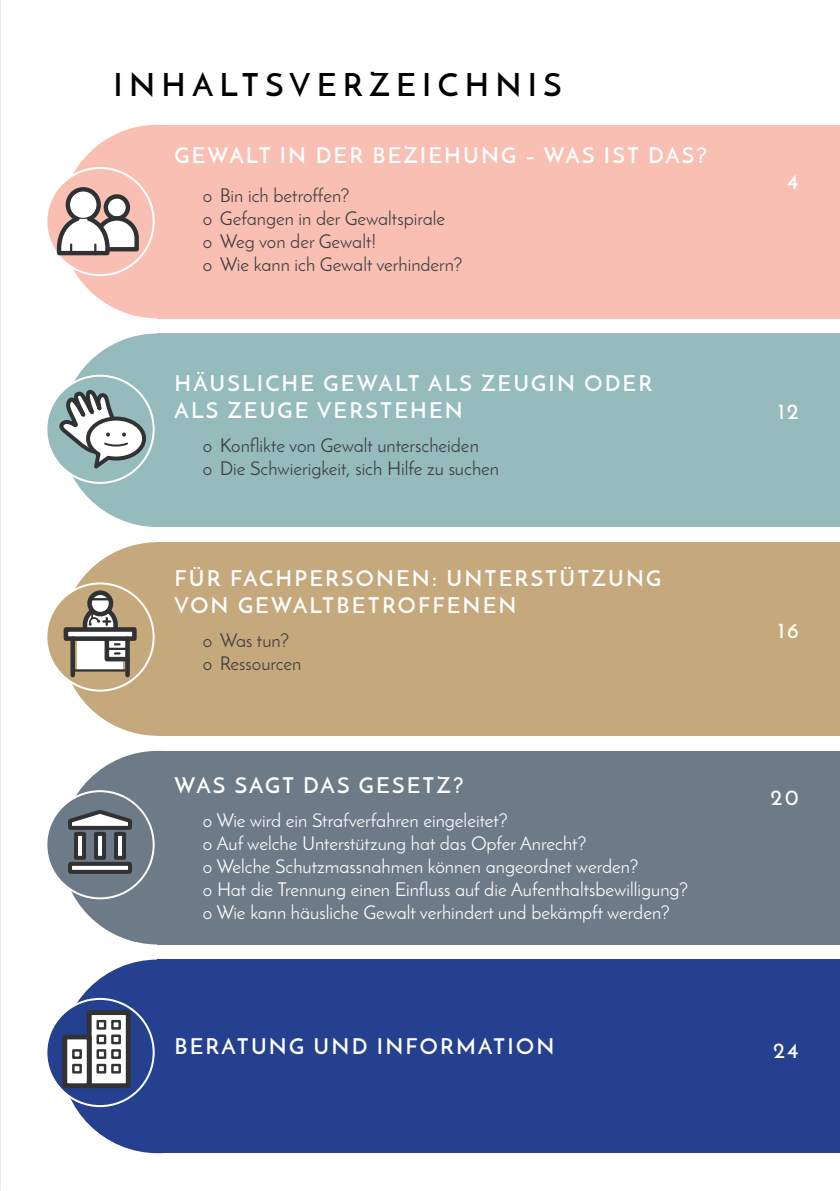
<style>
.page{position:relative;width:840px;height:1191px;background:#fff}
.page>*{position:absolute;margin:0;border:0;box-sizing:border-box;transform-origin:0 0}
.Heading_1{font:600 32px "Josefin Sans";letter-spacing:.2em;color:#000}
.heading_3{font:600 22px/26.4px "Josefin Sans";letter-spacing:.1em;color:#fff}
.texte_base_retrait_t{font:19px "Josefin Sans";color:#fff}
.texte_base_retrait_t-2{font:19px "Josefin Sans";color:#3c3e42}
</style>
<div class="page">
<div style="left:157px;top:125px;width:682px;height:193px;background:#fabfb3"></div>
<div style="left:60px;top:125px;width:194px;height:193px;background:#fabfb3;border-radius:50%"></div>
<div style="left:158px;top:333px;width:681px;height:194px;background:#95bbbd"></div>
<div style="left:61px;top:333px;width:193px;height:194px;background:#95bbbd;border-radius:50%"></div>
<div style="left:158px;top:542px;width:681px;height:194px;background:#c6a87d"></div>
<div style="left:61px;top:542px;width:193px;height:194px;background:#c6a87d;border-radius:50%"></div>
<div style="left:158px;top:751px;width:681px;height:193px;background:#6d7a87"></div>
<div style="left:61px;top:751px;width:193px;height:193px;background:#6d7a87;border-radius:50%"></div>
<div style="left:158px;top:959px;width:681px;height:194px;background:#25408f"></div>
<div style="left:61px;top:959px;width:193px;height:194px;background:#25408f;border-radius:50%"></div>
<div style="left:46px;top:168px;width:108px;height:107px;background:#fabfb3;border-radius:50%"></div>
<div style="left:45px;top:167px;width:110px;height:109px;border:2px solid #fff;border-radius:50%"></div>
<div style="left:106px;top:196px;width:22px;height:22px;background:#fff;border-radius:50%"></div>
<div style="left:104px;top:194px;width:26px;height:27px;border:4px solid #303134;border-radius:50%"></div>
<div style="left:68px;top:189px;width:31px;height:31px;background:#fff;border-radius:50%"></div>
<div style="left:66px;top:187px;width:35px;height:35px;border:4px solid #303134;border-radius:50%"></div>
<svg style="left:57px;top:213px;width:82px;height:42px"></svg>
<div style="left:46px;top:791px;width:108px;height:107px;background:#6d7a87;border-radius:50%"></div>
<div style="left:45px;top:790px;width:110px;height:109px;border:2px solid #fff;border-radius:50%"></div>
<div style="left:70px;top:864px;width:60px;height:8px;background:#fff"></div>
<div style="left:68px;top:862px;width:64px;height:12px;border:4px solid #303234"></div>
<div style="left:70px;top:820px;width:60px;height:8px;background:#fff"></div>
<div style="left:68px;top:818px;width:64px;height:12px;border:4px solid #303234"></div>
<div style="left:76px;top:834px;width:8px;height:24px;background:#fff"></div>
<div style="left:74px;top:832px;width:12px;height:28px;border:4px solid #303234"></div>
<div style="left:96px;top:834px;width:8px;height:24px;background:#fff"></div>
<div style="left:94px;top:832px;width:12px;height:28px;border:4px solid #303234"></div>
<div style="left:116px;top:834px;width:8px;height:24px;background:#fff"></div>
<div style="left:114px;top:832px;width:12px;height:28px;border:4px solid #303234"></div>
<div style="left:46px;top:376px;width:108px;height:107px;background:#95bbbd;border-radius:50%"></div>
<div style="left:45px;top:375px;width:110px;height:109px;border:2px solid #fff;border-radius:50%"></div>
<svg style="left:60px;top:390px;width:86px;height:78px"></svg>
<div style="left:46px;top:583px;width:108px;height:107px;background:#c6a87d;border-radius:50%"></div>
<div style="left:45px;top:582px;width:110px;height:109px;border:2px solid #fff;border-radius:50%"></div>
<div style="left:77px;top:641px;width:46px;height:28px;background:#fff"></div>
<div style="left:66px;top:629px;width:68px;height:9px;background:#fff"></div>
<div style="left:64px;top:627px;width:73px;height:14px;border:5px solid #303234"></div>
<div style="left:70px;top:638px;width:5px;height:37px;background:#303234"></div>
<div style="left:125px;top:638px;width:5px;height:37px;background:#303234"></div>
<hr style="left:74px;top:669px;width:51px;height:2px;background:#303234">
<svg style="left:80px;top:590px;width:52px;height:73px"></svg>
<hr style="left:90px;top:598px;width:21px;height:2px;background:#303234">
<div style="left:46px;top:999px;width:108px;height:107px;background:#25408f;border-radius:50%"></div>
<div style="left:45px;top:998px;width:110px;height:109px;border:2px solid #fff;border-radius:50%"></div>
<div style="left:89px;top:1012px;width:39px;height:73px;background:#fff"></div>
<div style="left:87px;top:1010px;width:44px;height:78px;border:5px solid #303234"></div>
<div style="left:65px;top:1037px;width:24px;height:48px;background:#fff"></div>
<div style="left:62px;top:1034px;width:30px;height:54px;border:5px solid #303234"></div>
<div style="left:72px;top:1049px;width:10px;height:10px;border:2px solid #303234"></div>
<div style="left:72px;top:1063px;width:10px;height:10px;border:2px solid #303234"></div>
<div style="left:96px;top:1063px;width:10px;height:10px;border:2px solid #303234"></div>
<div style="left:111px;top:1063px;width:10px;height:10px;border:2px solid #303234"></div>
<div style="left:96px;top:1049px;width:10px;height:10px;border:2px solid #303234"></div>
<div style="left:111px;top:1049px;width:10px;height:10px;border:2px solid #303234"></div>
<div style="left:96px;top:1034px;width:10px;height:10px;border:2px solid #303234"></div>
<div style="left:111px;top:1034px;width:10px;height:10px;border:2px solid #303234"></div>
<div style="left:96px;top:1020px;width:10px;height:9px;border:2px solid #303234"></div>
<div style="left:111px;top:1020px;width:10px;height:9px;border:2px solid #303234"></div>
<p class="Heading_1" style="left:113px;top:64px;width:449px">INHALTSVERZEICHNIS</p>
<p class="heading_3" style="left:174px;top:141px;width:533px">GEWALT IN DER BEZIEHUNG – WAS IST DAS?</p>
<p class="texte_base_retrait_t-2" style="left:203px;top:184px;width:148px">o Bin ich betroffen?</p>
<p class="texte_base_retrait_t-2" style="left:203px;top:207px;width:244px">o Gefangen in der Gewaltspirale</p>
<p class="texte_base_retrait_t-2" style="left:203px;top:230px;width:175px">o Weg von der Gewalt!</p>
<p class="texte_base_retrait_t-2" style="left:203px;top:253px;width:261px">o Wie kann ich Gewalt verhindern?</p>
<p class="heading_3" style="left:174px;top:370px;width:479px">HÄUSLICHE GEWALT ALS ZEUGIN ODER<br>ALS ZEUGE VERSTEHEN</p>
<p class="texte_base_retrait_t-2" style="left:203px;top:433px;width:277px">o Konflikte von Gewalt unterscheiden</p>
<p class="texte_base_retrait_t-2" style="left:203px;top:456px;width:297px">o Die Schwierigkeit, sich Hilfe zu suchen</p>
<p class="heading_3" style="left:174px;top:565px;width:488px">FÜR FACHPERSONEN: UNTERSTÜTZUNG<br>VON GEWALTBETROFFENEN</p>
<p class="texte_base_retrait_t-2" style="left:203px;top:629px;width:88px">o Was tun?</p>
<p class="texte_base_retrait_t-2" style="left:203px;top:651px;width:100px">o Ressourcen</p>
<p class="heading_3" style="left:174px;top:772px;width:290px">WAS SAGT DAS GESETZ?</p>
<p class="texte_base_retrait_t" style="left:203px;top:809px;width:306px">o Wie wird ein Strafverfahren eingeleitet?</p>
<p class="texte_base_retrait_t" style="left:203px;top:832px;width:385px">o Auf welche Unterstützung hat das Opfer Anrecht?</p>
<p class="texte_base_retrait_t" style="left:203px;top:855px;width:437px">o Welche Schutzmassnahmen können angeordnet werden?</p>
<p class="texte_base_retrait_t" style="left:203px;top:877px;width:486px">o Hat die Trennung einen Einfluss auf die Aufenthaltsbewilligung?</p>
<p class="texte_base_retrait_t" style="left:203px;top:900px;width:468px">o Wie kann häusliche Gewalt verhindert und bekämpft werden?</p>
<p class="heading_3" style="left:174px;top:1033px;width:381px">BERATUNG UND INFORMATION</p>
<p class="heading_3" style="left:786px;top:168px;width:13px">4</p>
<p class="heading_3" style="left:777px;top:398px;width:22px">12</p>
<p class="heading_3" style="left:777px;top:617px;width:22px">16</p>
<p class="heading_3" style="left:770px;top:784px;width:30px">20</p>
<p class="heading_3" style="left:772px;top:1037px;width:27px">24</p>
</div>
